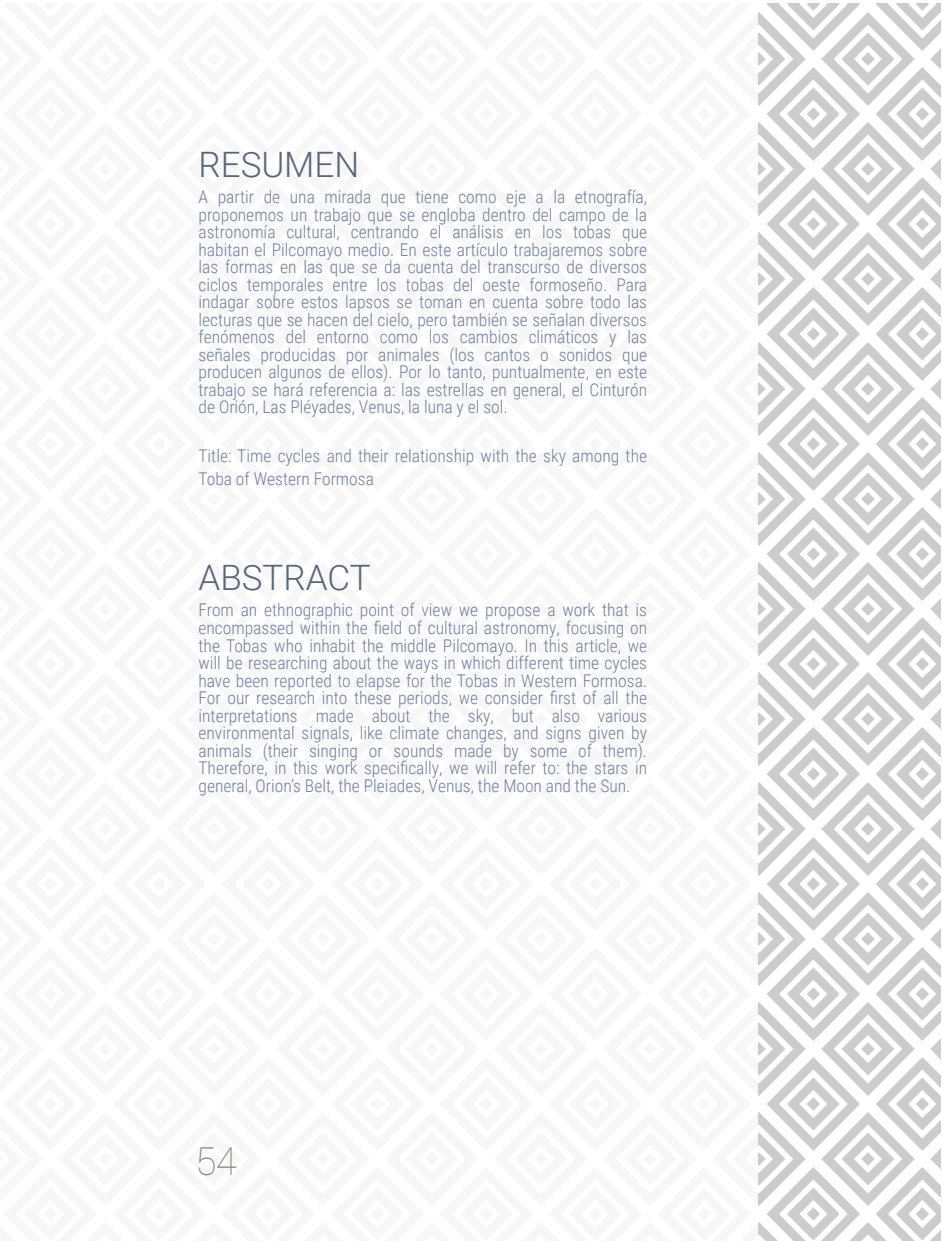
<style>
.page{position:relative;width:943px;height:1241px;background:#fff}
.page>*{position:absolute;margin:0;border:0;box-sizing:border-box;transform-origin:0 0}
.t1{font:100 38.5px "Roboto";color:#828281}
.t2{font:300 35px "Roboto";color:#59667a}
.t3{font:300 17.5px/17.5px "Roboto Condensed";color:#6e7f9c;text-align:justify}
</style>
<div class="page">
<div style="left:0;top:4px;width:940px;height:1236px;background:#bfbfbf;opacity:.2"></div>
<div style="left:0;top:0;width:758px;height:1240px;background:#fff"></div>
<h2 class="t2" style="left:198px;top:140px;width:162px">RESUMEN</h2>
<p class="t3" style="left:198px;top:188px;width:450px">A partir de una mirada que tiene como eje a la etnografía, proponemos un trabajo que se engloba dentro del campo de la astronomía cultural, centrando el análisis en los tobas que habitan el Pilcomayo medio. En este artículo trabajaremos sobre las formas en las que se da cuenta del transcurso de diversos ciclos temporales entre los tobas del oeste formoseño. Para indagar sobre estos lapsos se toman en cuenta sobre todo las lecturas que se hacen del cielo, pero también se señalan diversos fenómenos del entorno como los cambios climáticos y las señales producidas por animales (los cantos o sonidos que producen algunos de ellos). Por lo tanto, puntualmente, en este trabajo se hará referencia a: las estrellas en general, el Cinturón de Orión, Las Pléyades, Venus, la luna y el sol.</p>
<p class="t3" style="left:198px;top:444px;width:450px;line-height:22.8px">Title: Time cycles and their relationship with the sky among the<br>Toba of Western Formosa</p>
<h2 class="t2" style="left:198px;top:553px;width:174px">ABSTRACT</h2>
<p class="t3" style="left:198px;top:601px;width:450px">From an ethnographic point of view we propose a work that is encompassed within the field of cultural astronomy, focusing on the Tobas who inhabit the middle Pilcomayo. In this article, we will be researching about the ways in which different time cycles have been reported to elapse for the Tobas in Western Formosa.<br>For our research into these periods, we consider first of all the interpretations made about the sky, but also various environmental signals, like climate changes, and signs given by animals (their singing or sounds made by some of them).<br>Therefore, in this work specifically, we will refer to: the stars in general, Orion’s Belt, the Pleiades, Venus, the Moon and the Sun.</p>
<h1 class="t1" style="left:195px;top:1134px;width:43px">54</h1>
</div>
